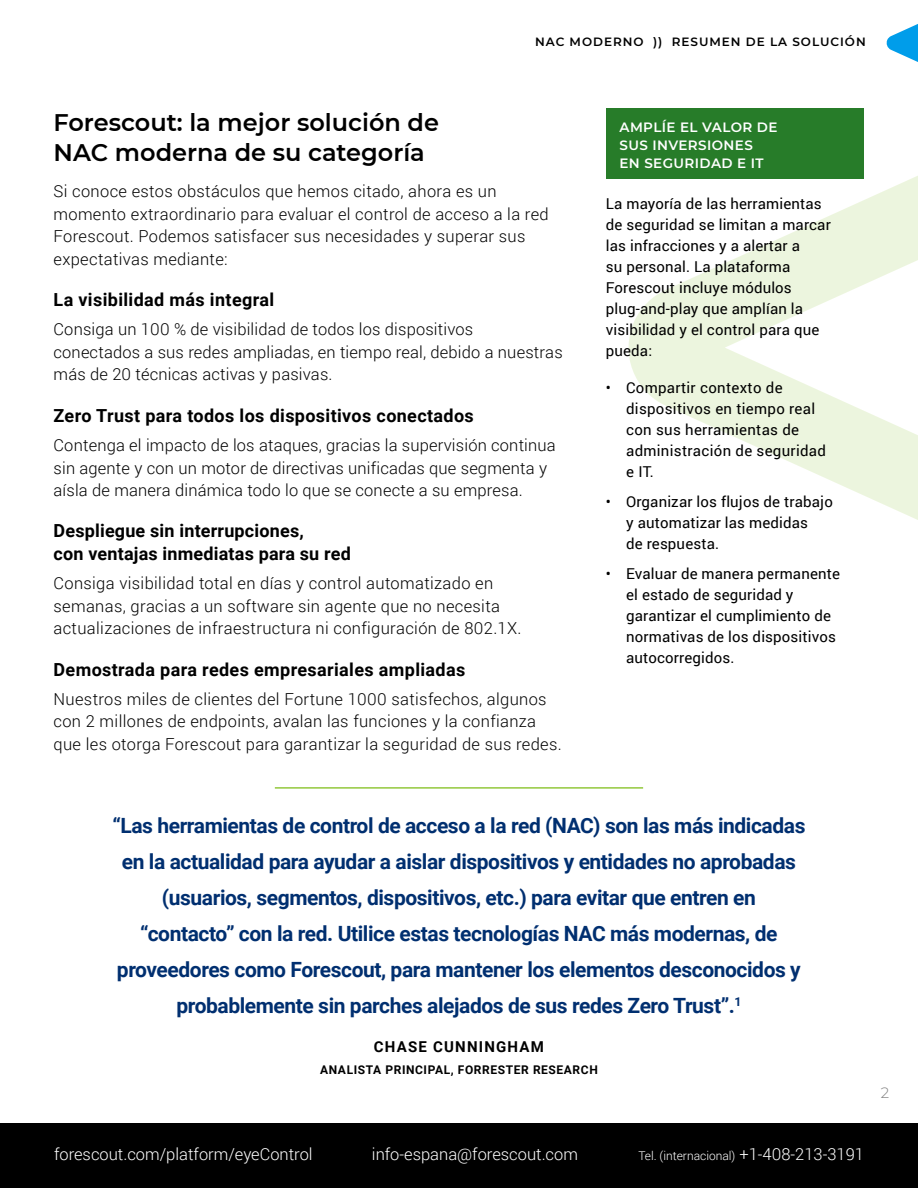
<style>
.page{position:relative;width:918px;height:1188px;background:#fff}
.page>*{position:absolute;margin:0;border:0;box-sizing:border-box;transform-origin:0 0}
.subhead{font:600 24px/30px "Montserrat";color:#000}
.quote{font:700 21px/36px "Roboto";letter-spacing:-.02em;color:#002f70;text-align:center}
.body_text_-_bold{font:700 18px/22.5px "Roboto";letter-spacing:.02em;color:#000}
.body_copy{font:300 16.5px/22.5px "Roboto";letter-spacing:.02em;color:#000}
.t1{font:300 16.5px "Roboto";color:#fff}
.column_copy_-_black{font:15px/21px "Roboto";letter-spacing:.01em;color:#000}
.quote_name{font:700 15px "Roboto";letter-spacing:.08em;color:#000}
.t2{font:300 15px "Montserrat";color:#808080}
.special_column_heade{font:600 13.5px/18px "Montserrat";letter-spacing:.03em;color:#fff}
.quote_title{font:700 12px "Roboto";letter-spacing:.05em;color:#000}
.t3{font:300 12px "Roboto";color:#fff}
.brief_name_header{font:600 12px "Montserrat";letter-spacing:.08em;color:#000}
.s1{font-size:16.5px}
</style>
<div class="page">
<svg style="left:886px;top:24px;width:32px;height:38px"></svg>
<div style="left:606px;top:108px;width:258px;height:70px;background:#277c29"></div>
<svg style="left:627px;top:176px;width:291px;height:344px"></svg>
<hr style="left:275px;top:787px;width:368px;height:2px;background:#93c83c">
<div style="left:0;top:1123px;width:918px;height:65px;background:#000"></div>
<p class="brief_name_header" style="left:535px;top:34px;width:332px">NAC MODERNO )) RESUMEN DE LA SOLUCIÓN</p>
<p class="subhead" style="left:54px;top:107px;width:387px">Forescout: la mejor solución de<br>NAC moderna de su categoría</p>
<p class="body_copy" style="left:54px;top:180px;width:497px">Si conoce estos obstáculos que hemos citado, ahora es un momento extraordinario para evaluar el control de acceso a la red Forescout. Podemos satisfacer sus necesidades y superar sus expectativas mediante:</p>
<p class="body_text_-_bold" style="left:54px;top:288px;width:222px">La visibilidad más integral</p>
<p class="body_copy" style="left:54px;top:318px;width:511px">Consiga un 100 % de visibilidad de todos los dispositivos conectados a sus redes ampliadas, en tiempo real, debido a nuestras más de 20 técnicas activas y pasivas.</p>
<p class="body_text_-_bold" style="left:54px;top:403px;width:422px">Zero Trust para todos los dispositivos conectados</p>
<p class="body_copy" style="left:54px;top:433px;width:504px">Contenga el impacto de los ataques, gracias la supervisión continua sin agente y con un motor de directivas unificadas que segmenta y aísla de manera dinámica todo lo que se conecte a su empresa.</p>
<p class="body_text_-_bold" style="left:54px;top:519px;width:299px">Despliegue sin interrupciones,<br>con ventajas inmediatas para su red</p>
<p class="body_copy" style="left:54px;top:572px;width:469px">Consiga visibilidad total en días y control automatizado en semanas, gracias a un software sin agente que no necesita actualizaciones de infraestructura ni configuración de 802.1X.</p>
<p class="body_text_-_bold" style="left:54px;top:657px;width:413px">Demostrada para redes empresariales ampliadas</p>
<p class="body_copy" style="left:54px;top:687px;width:510px">Nuestros miles de clientes del Fortune 1000 satisfechos, algunos con 2 millones de endpoints, avalan las funciones y la confianza que les otorga Forescout para garantizar la seguridad de sus redes.</p>
<p class="special_column_heade" style="left:620px;top:118px;width:160px">AMPLÍE EL VALOR DE<br>SUS INVERSIONES<br>EN SEGURIDAD E IT</p>
<p class="column_copy_-_black" style="left:606px;top:193px;width:226px">La mayoría de las herramientas de seguridad se limitan a marcar las infracciones y a alertar a<br>su personal. La plataforma<br>Forescout incluye módulos plug-and-play que amplían la visibilidad y el control para que pueda:</p>
<p class="column_copy_-_black" style="left:626px;top:377px;width:201px;text-indent:-20px">• Compartir contexto de dispositivos en tiempo real con sus herramientas de administración de seguridad e IT.</p>
<p class="column_copy_-_black" style="left:626px;top:491px;width:208px;text-indent:-20px">• Organizar los flujos de trabajo y automatizar las medidas<br>de respuesta.</p>
<p class="column_copy_-_black" style="left:626px;top:562px;width:215px;text-indent:-20px">• Evaluar de manera permanente el estado de seguridad y garantizar el cumplimiento de normativas de los dispositivos autocorregidos.</p>
<p class="quote" style="left:112px;top:807px;width:695px">“Las herramientas de control de acceso a la red (NAC) son las más indicadas en la actualidad para ayudar a aislar dispositivos y entidades no aprobadas (usuarios, segmentos, dispositivos, etc.) para evitar que entren en “contacto” con la red. Utilice estas tecnologías NAC más modernas, de proveedores como Forescout, para mantener los elementos desconocidos y probablemente sin parches alejados de sus redes Zero Trust”.<sup>1</sup></p>
<p class="quote_name" style="left:374px;top:1036px;width:172px">CHASE CUNNINGHAM</p>
<p class="quote_title" style="left:320px;top:1061px;width:279px">ANALISTA PRINCIPAL, FORRESTER RESEARCH</p>
<p class="t1" style="left:54px;top:1143px;width:260px">forescout.com/platform/eyeControl</p>
<p class="t1" style="left:372px;top:1143px;width:208px">info-espana@forescout.com</p>
<p class="t3" style="left:638px;top:1148px;width:227px">Tel. (internacional) <span class="s1">+1-408-213-3191</span></p>
<p class="t2" style="left:881px;top:1082px;width:10px">2</p>
</div>
